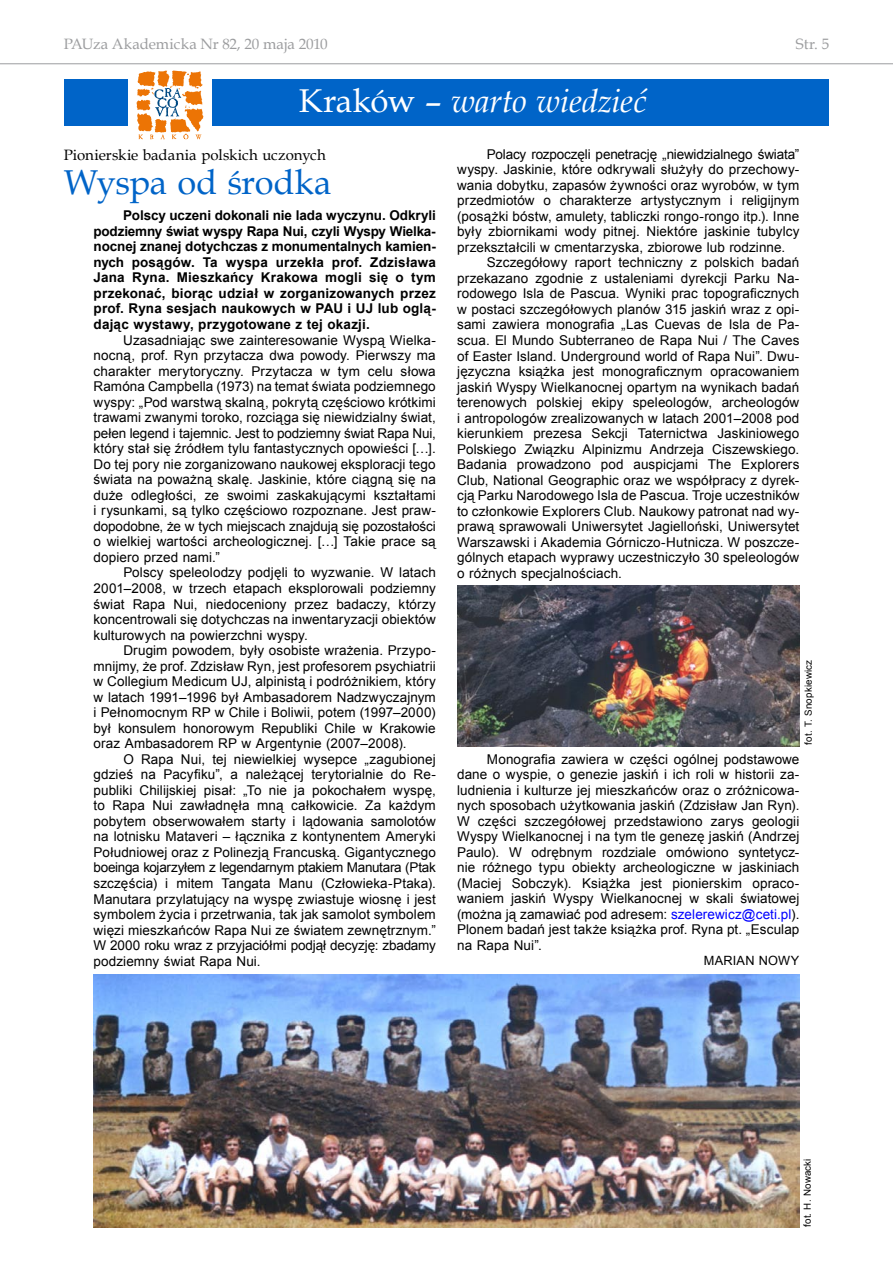
<style>
.page{position:relative;width:893px;height:1263px;background:#fff}
.page>*{position:absolute;margin:0;border:0;box-sizing:border-box;transform-origin:0 0}
.t1{font:34.5px "Book Antiqua";letter-spacing:-.01em;color:#0064c8}
.t2{font:italic 33px "Book Antiqua";letter-spacing:-.015em;color:#fff}
.t3{font:15px "Book Antiqua";letter-spacing:-.005em;color:#9c9d9f}
.t4{font:15px "Book Antiqua";letter-spacing:.005em;color:#000}
.t5{font:13.5px/15.5px "Arial";letter-spacing:.005em;color:#000;text-align:justify}
.t6{font:700 13.5px/15.6px "Arial";letter-spacing:.015em;color:#000;text-align:justify}
.t7{font:12.75px "Arial";color:#000}
.t8{font:9.75px "Arial";letter-spacing:.02em;color:#000}
.s1{font-style:normal}
.s2{color:#00f}
</style>
<div class="page">
<hr style="left:0;top:63px;width:893px;height:1px;background:#9c9d9f">
<div style="left:213px;top:79px;width:616px;height:47px;background:#0064c8"></div>
<div style="left:64px;top:79px;width:64px;height:46px;background:#0064c8"></div>
<svg style="left:136px;top:71px;width:67px;height:68px"></svg>
<img style="left:457px;top:585px;width:342px;height:162px">
<img style="left:94px;top:975px;width:705px;height:253px">
<p class="t3" style="left:64px;top:34px;width:265px">PAUza Akademicka Nr 82, 20 maja 2010</p>
<p class="t3" style="left:796px;top:34px;width:35px">Str. 5</p>
<h2 class="t2" style="left:299px;top:78px;width:349px"><span class="s1">Kraków –</span> warto wiedzieć</h2>
<p class="t4" style="left:64px;top:144px;width:264px">Pionierskie badania polskich uczonych</p>
<h1 class="t1" style="left:64px;top:158px;width:269px">Wyspa od środka</h1>
<p class="t6" style="left:94px;top:208px;width:344px;text-indent:30px">Polscy uczeni dokonali nie lada wyczynu. Odkryli podziemny świat wyspy Rapa Nui, czyli Wyspy Wielka&shy;nocnej znanej dotychczas z monumentalnych kamien&shy;nych posągów. Ta wyspa urzekła prof. Zdzisława Jana Ryna. Mieszkańcy Krakowa mogli się o tym przekonać, biorąc udział w zorganizowanych przez prof. Ryna sesjach naukowych w PAU i UJ lub oglą&shy;dając wystawy, przygotowane z tej okazji.</p>
<p class="t5" style="left:94px;top:332px;width:344px;text-indent:30px">Uzasadniając swe zainteresowanie Wyspą Wielka&shy;nocną, prof. Ryn przytacza dwa powody. Pierwszy ma charakter merytoryczny. Przytacza w tym celu słowa Ramóna Campbella (1973) na temat świata podziemnego wyspy: „Pod warstwą skalną, pokrytą częściowo krótkimi trawami zwanymi toroko, rozciąga się niewidzialny świat, pełen legend i tajemnic. Jest to podziemny świat Rapa Nui, który stał się źródłem tylu fantastycznych opowieści […].<br>Do tej pory nie zorganizowano naukowej eksploracji tego świata na poważną skalę. Jaskinie, które ciągną się na duże odległości, ze swoimi zaskakującymi kształtami i rysunkami, są tylko częściowo rozpoznane. Jest praw&shy;dopodobne, że w tych miejscach znajdują się pozostałości o wielkiej wartości archeologicznej. […] Takie prace są dopiero przed nami.”</p>
<p class="t5" style="left:94px;top:565px;width:344px;text-indent:30px">Polscy speleolodzy podjęli to wyzwanie. W latach 2001–2008, w trzech etapach eksplorowali podziemny świat Rapa Nui, niedoceniony przez badaczy, którzy koncentrowali się dotychczas na inwentaryzacji obiektów kulturowych na powierzchni wyspy.</p>
<p class="t5" style="left:94px;top:643px;width:344px;text-indent:30px">Drugim powodem, były osobiste wrażenia. Przypo&shy;mnijmy, że prof. Zdzisław Ryn, jest profesorem psychiatrii w Collegium Medicum UJ, alpinistą i podróżnikiem, który w latach 1991–1996 był Ambasadorem Nadzwyczajnym i Pełnomocnym RP w Chile i Boliwii, potem (1997–2000) był konsulem honorowym Republiki Chile w Krakowie oraz Ambasadorem RP w Argentynie (2007–2008).</p>
<p class="t5" style="left:94px;top:751px;width:344px;text-indent:30px">O Rapa Nui, tej niewielkiej wysepce „zagubionej gdzieś na Pacyfiku”, a należącej terytorialnie do Re&shy;publiki Chilijskiej pisał: „To nie ja pokochałem wyspę, to Rapa Nui zawładnęła mną całkowicie. Za każdym pobytem obserwowałem starty i lądowania samolotów na lotnisku Mataveri – łącznika z kontynentem Ameryki Południowej oraz z Polinezją Francuską. Gigantycznego boeinga kojarzyłem z legendarnym ptakiem Manutara (Ptak szczęścia) i mitem Tangata Manu (Człowieka-Ptaka).<br>Manutara przylatujący na wyspę zwiastuje wiosnę i jest symbolem życia i przetrwania, tak jak samolot symbolem więzi mieszkańców Rapa Nui ze światem zewnętrznym.” W 2000 roku wraz z przyjaciółmi podjął decyzję: zbadamy podziemny świat Rapa Nui.</p>
<p class="t5" style="left:457px;top:146px;width:344px;text-indent:30px">Polacy rozpoczęli penetrację „niewidzialnego świata” wyspy. Jaskinie, które odkrywali służyły do przechowy&shy;wania dobytku, zapasów żywności oraz wyrobów, w tym przedmiotów o charakterze artystycznym i religijnym (posążki bóstw, amulety, tabliczki rongo-rongo itp.). Inne były zbiornikami wody pitnej. Niektóre jaskinie tubylcy przekształcili w cmentarzyska, zbiorowe lub rodzinne.</p>
<p class="t5" style="left:457px;top:255px;width:344px;text-indent:30px">Szczegółowy raport techniczny z polskich badań przekazano zgodnie z ustaleniami dyrekcji Parku Na&shy;rodowego Isla de Pascua. Wyniki prac topograficznych w postaci szczegółowych planów 315 jaskiń wraz z opi&shy;sami zawiera monografia „Las Cuevas de Isla de Pa&shy;scua. El Mundo Subterraneo de Rapa Nui / The Caves of Easter Island. Underground world of Rapa Nui”. Dwu&shy;języczna książka jest monografi cznym opracowaniem jaskiń Wyspy Wielkanocnej opartym na wynikach badań terenowych polskiej ekipy speleologów, archeologów i antropologów zrealizowanych w latach 2001–2008 pod kierunkiem prezesa Sekcji Taternictwa Jaskiniowego Polskiego Związku Alpinizmu Andrzeja Ciszewskiego.<br>Badania prowadzono pod auspicjami The Explorers Club, National Geographic oraz we współpracy z dyrek&shy;cją Parku Narodowego Isla de Pascua. Troje uczestników to członkowie Explorers Club. Naukowy patronat nad wy&shy;prawą sprawowali Uniwersytet Jagielloński, Uniwersytet Warszawski i Akademia Górniczo-Hutnicza. W poszcze&shy;gólnych etapach wyprawy uczestniczyło 30 speleologów o różnych specjalnościach.</p>
<p class="t8" style="left:802px;top:744px;width:86px;rotate:-90deg">fot. T. Snopkiewicz</p>
<p class="t5" style="left:457px;top:751px;width:344px;text-indent:30px">Monografi a zawiera w części ogólnej podstawowe dane o wyspie, o genezie jaskiń i ich roli w historii za&shy;ludnienia i kulturze jej mieszkańców oraz o zróżnicowa&shy;nych sposobach użytkowania jaskiń (Zdzisław Jan Ryn).<br>W części szczegółowej przedstawiono zarys geologii Wyspy Wielkanocnej i na tym tle genezę jaskiń (Andrzej Paulo). W odrębnym rozdziale omówiono syntetycz&shy;nie różnego typu obiekty archeologiczne w jaskiniach (Maciej Sobczyk). Książka jest pionierskim opraco&shy;waniem jaskiń Wyspy Wielkanocnej w skali światowej (można ją zamawiać pod adresem: <span class="s2">szelerewicz@ceti.pl</span>).<br>Plonem badań jest także książka prof. Ryna pt. „Esculap na Rapa Nui”.</p>
<p class="t7" style="left:704px;top:952px;width:10px">marian</p>
<p class="t7" style="left:759px;top:952px;width:42px">Nowy</p>
<p class="t8" style="left:801px;top:1227px;width:70px;rotate:-90deg">fot. H. Nowacki</p>
</div>
